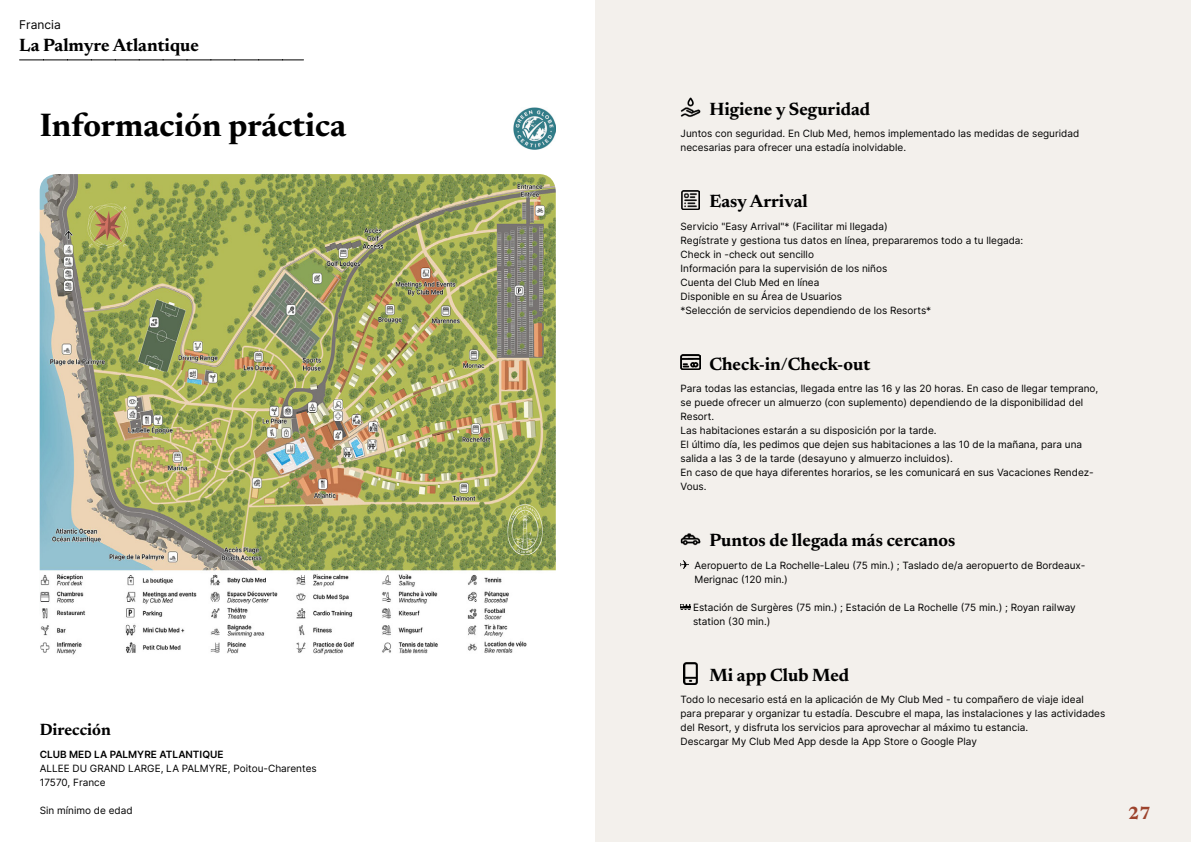
<style>
.page{position:relative;width:1191px;height:842px;background:#fff}
.page>*{position:absolute;margin:0;border:0;box-sizing:border-box;transform-origin:0 0}
.t1{font:700 33px "Newsreader 24 pt";color:#000}
.t2{font:700 18px "Newsreader 24 pt";color:#000}
.t3{font:700 18px "Newsreader 24 pt";color:#9d432c}
.t4{font:700 16.5px "Newsreader 24 pt";color:#000}
.t5{font:12px "Inter";color:#000}
.t6{font:10px/14px "Inter";color:#000}
.t7{font:600 10px "Inter";color:#000}
</style>
<div class="page">
<div style="left:595px;top:0;width:596px;height:842px;background:#f3f0ec"></div>
<img style="left:40px;top:174px;width:516px;height:481px">
<svg style="left:20px;top:60px;width:283px;height:1px"></svg>
<img style="left:513px;top:107px;width:43px;height:43px">
<img style="left:680px;top:97px;width:20px;height:20px">
<img style="left:681px;top:190px;width:18px;height:20px">
<img style="left:680px;top:355px;width:20px;height:15px">
<img style="left:680px;top:533px;width:20px;height:13px">
<svg style="left:680px;top:560px;width:9px;height:9px"></svg>
<svg style="left:680px;top:604px;width:10px;height:6px"></svg>
<img style="left:684px;top:663px;width:13px;height:21px">
<p class="t5" style="left:19px;top:15px;width:43px">Francia</p>
<h2 class="t2" style="left:19px;top:32px;width:181px">La Palmyre Atlantique</h2>
<h1 class="t1" style="left:40px;top:101px;width:308px">Información práctica</h1>
<h3 class="t4" style="left:40px;top:718px;width:73px">Dirección</h3>
<p class="t7" style="left:40px;top:747px;width:185px">CLUB MED LA PALMYRE ATLANTIQUE</p>
<p class="t6" style="left:40px;top:761px;width:278px">ALLEE DU GRAND LARGE, LA PALMYRE, Poitou-Charentes<br>17570, France</p>
<p class="t6" style="left:40px;top:803px;width:94px">Sin mínimo de edad</p>
<h2 class="t2" style="left:709px;top:96px;width:162px">Higiene y Seguridad</h2>
<p class="t6" style="left:680px;top:126px;width:400px">Juntos con seguridad. En Club Med, hemos implementado las medidas de seguridad necesarias para ofrecer una estadía inolvidable.</p>
<h2 class="t2" style="left:709px;top:188px;width:100px">Easy Arrival</h2>
<p class="t6" style="left:680px;top:219px;width:344px">Servicio "Easy Arrival"* (Facilitar mi llegada)<br>Regístrate y gestiona tus datos en línea, prepararemos todo a tu llegada:<br>Check in -check out sencillo<br>Información para la supervisión de los niños<br>Cuenta del Club Med en línea<br>Disponible en su Área de Usuarios<br>*Selección de servicios dependiendo de los Resorts*</p>
<h2 class="t2" style="left:709px;top:351px;width:162px">Check-in/Check-out</h2>
<p class="t6" style="left:680px;top:381px;width:419px">Para todas las estancias, llegada entre las 16 y las 20 horas. En caso de llegar temprano, se puede ofrecer un almuerzo (con suplemento) dependiendo de la disponibilidad del Resort.<br>Las habitaciones estarán a su disposición por la tarde.<br>El último día, les pedimos que dejen sus habitaciones a las 10 de la mañana, para una salida a las 3 de la tarde (desayuno y almuerzo incluidos).<br>En caso de que haya diferentes horarios, se les comunicará en sus Vacaciones Rendez-Vous.</p>
<h2 class="t2" style="left:709px;top:527px;width:247px">Puntos de llegada más cercanos</h2>
<p class="t6" style="left:694px;top:558px;width:392px">Aeropuerto de La Rochelle-Laleu (75 min.) ; Taslado de/a aeropuerto de Bordeaux-<br>Merignac (120 min.)</p>
<p class="t6" style="left:693px;top:600px;width:384px">Estación de Surgères (75 min.) ; Estación de La Rochelle (75 min.) ; Royan railway station (30 min.)</p>
<h2 class="t2" style="left:709px;top:662px;width:141px">Mi app Club Med</h2>
<p class="t6" style="left:680px;top:692px;width:426px">Todo lo necesario está en la aplicación de My Club Med - tu compañero de viaje ideal para preparar y organizar tu estadía. Descubre el mapa, las instalaciones y las actividades del Resort, y disfruta los servicios para aprovechar al máximo tu estancia.<br>Descargar My Club Med App desde la App Store o Google Play</p>
<h2 class="t3" style="left:1128px;top:800px;width:24px">27</h2>
</div>
